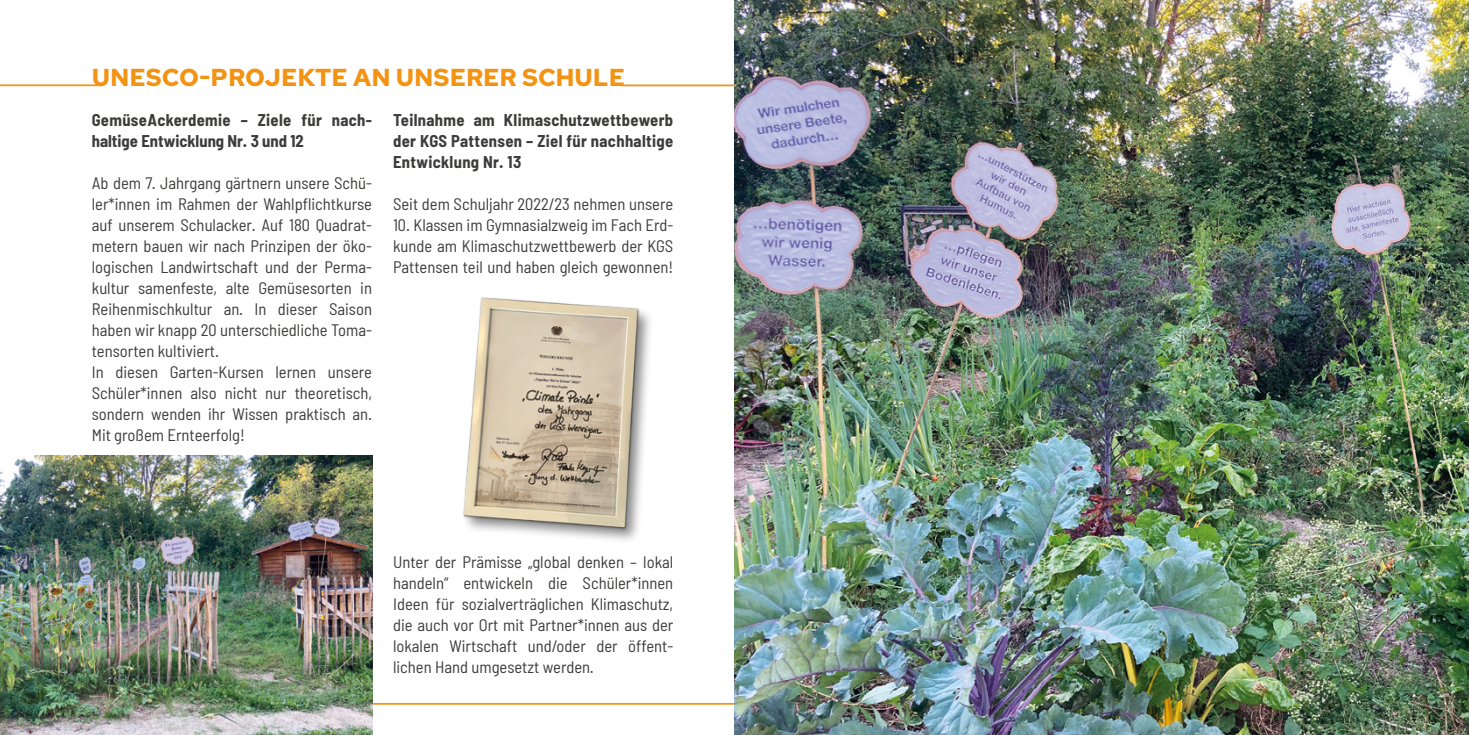
<style>
.page{position:relative;width:1469px;height:735px;background:#fff}
.page>*{position:absolute;margin:0;border:0;box-sizing:border-box;transform-origin:0 0}
.t1{font:700 24.5px "Red Hat Text";color:#f39313}
.t2{font:semi-condensed 16.62px/21px "Barlow";color:#3c3c3b;text-align:justify}
.t3{font:700 semi-condensed 16.62px/21px "Barlow";letter-spacing:.02em;color:#3c3c3b}
</style>
<div class="page">
<hr style="left:0;top:702px;width:734px;height:2px;background:#f39313">
<hr style="left:620px;top:84px;width:134px;height:2px;background:#f39313">
<hr style="left:0;top:84px;width:99px;height:2px;background:#f39313">
<img style="left:463px;top:297px;width:187px;height:241px">
<img style="left:0;top:455px;width:372px;height:279px">
<img style="left:734px;top:0;width:734px;height:734px">
<h1 class="t1" style="left:92px;top:61px;width:535px">UNESCO-PROJEKTE AN UNSERER SCHULE</h1>
<p class="t3" style="left:92px;top:109px;width:282px">GemüseAckerdemie – Ziele für nach&shy;haltige Entwicklung Nr. 3 und 12</p>
<p class="t2" style="left:92px;top:172px;width:282px;text-align:left">Ab dem 7. Jahrgang gärtnern unsere Schü&shy;ler*innen im Rahmen der Wahlpflichtkurse auf unserem Schulacker. Auf 180 Quadrat&shy;metern bauen wir nach Prinzipen der öko&shy;logischen Landwirtschaft und der Perma&shy;kultur samenfeste, alte Gemüsesorten in Reihenmischkultur an. In dieser Saison haben wir knapp 20 unterschiedliche Toma&shy;tensorten kultiviert.<br>In diesen Garten-Kursen lernen unsere Schüler*innen also nicht nur theoretisch, sondern wenden ihr Wissen praktisch an.<br>Mit großem Ernteerfolg!</p>
<p class="t3" style="left:393px;top:109px;width:282px;text-align:justify">Teilnahme am Klimaschutzwettbewerb der KGS Pattensen – Ziel für nachhaltige Entwicklung Nr. 13</p>
<p class="t2" style="left:393px;top:193px;width:282px">Seit dem Schuljahr 2022/23 nehmen unsere</p>
<p class="t2" style="left:393px;top:214px;width:282px">10. Klassen im Gymnasialzweig im Fach Erd&shy;kunde am Klimaschutzwettbewerb der KGS Pattensen teil und haben gleich gewonnen!</p>
<p class="t2" style="left:393px;top:550px;width:282px">Unter der Prämisse „global denken – lokal handeln“ entwickeln die Schüler*innen Ideen für sozialverträglichen Klimaschutz, die auch vor Ort mit Partner*innen aus der lokalen Wirtschaft und/oder der öffent&shy;lichen Hand umgesetzt werden.</p>
</div>
